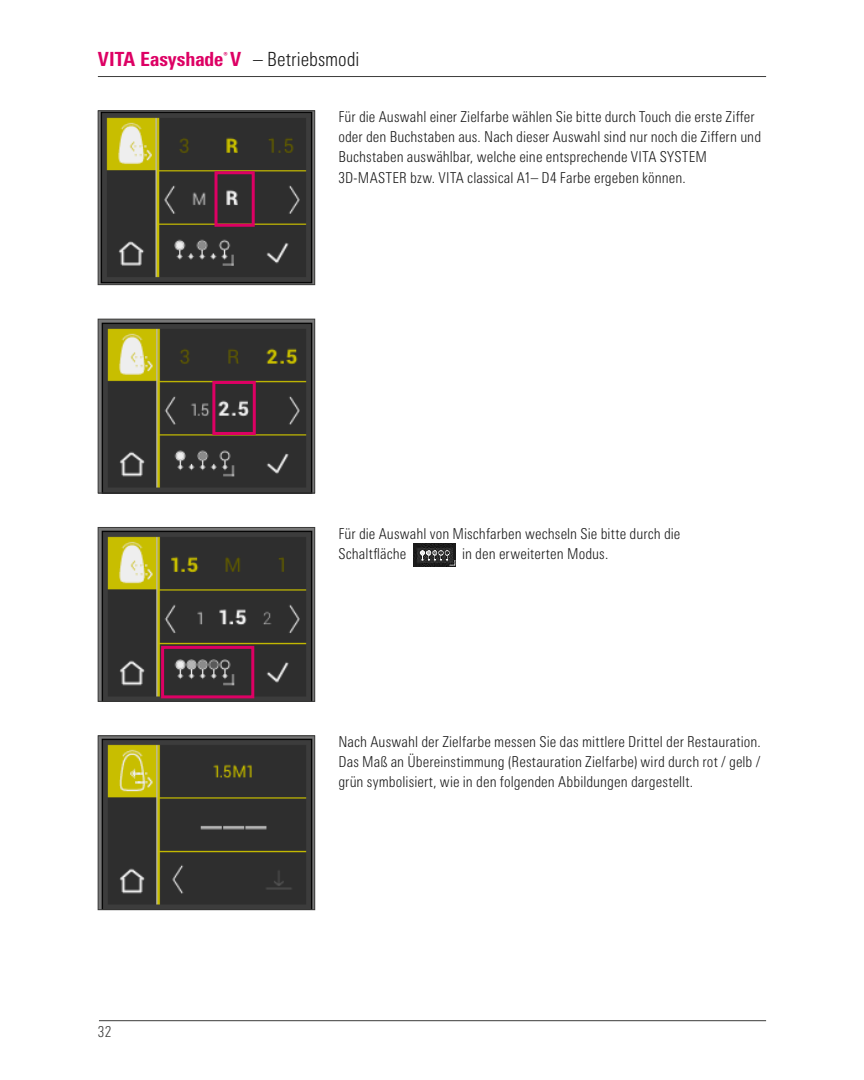
<style>
.page{position:relative;width:864px;height:1080px;background:#fff}
.page>*{position:absolute;margin:0;border:0;box-sizing:border-box;transform-origin:0 0}
.t1{font:800 condensed 19.5px "Univers Next Pro";color:#dd0064}
.t2{font:300 condensed 19.5px "Univers Next Pro";color:#1a1a1a}
.t3{font:300 condensed 15px/20.2px "Univers Next Pro";letter-spacing:.005em;color:#1a1a1a}
.t4{font:300 condensed 15px "Univers Next Pro";color:#3b3b3a}
</style>
<div class="page">
<hr style="left:98px;top:76px;width:667px;height:1px;background:#3b3b3a">
<hr style="left:99px;top:1020px;width:666px;height:1px;background:#3b3b3a">
<img style="left:100px;top:529px;width:213px;height:171px">
<div style="left:98px;top:527px;width:217px;height:175px;border:1px solid #3b3b3a"></div>
<img style="left:100px;top:738px;width:213px;height:170px">
<div style="left:98px;top:736px;width:217px;height:174px;border:1px solid #3b3b3a"></div>
<div style="left:161px;top:646px;width:93px;height:52px;border:3px solid #dd0064"></div>
<img style="left:100px;top:113px;width:213px;height:170px">
<div style="left:98px;top:111px;width:217px;height:174px;border:1px solid #3b3b3a"></div>
<img style="left:100px;top:321px;width:213px;height:170px">
<div style="left:98px;top:319px;width:217px;height:174px;border:1px solid #3b3b3a"></div>
<div style="left:214px;top:171px;width:40px;height:56px;border:3px solid #dd0064"></div>
<div style="left:212px;top:381px;width:44px;height:54px;border:3px solid #dd0064"></div>
<img style="left:413px;top:543px;width:42px;height:23px">
<h1 class="t1" style="left:98px;top:47px;width:145px">VITA Easyshade<sup>®</sup> V</h1>
<h1 class="t2" style="left:253px;top:48px;width:108px">– Betriebsmodi</h1>
<p class="t3" style="left:338px;top:106px;width:424px">Für die Auswahl einer Zielfarbe wählen Sie bitte durch Touch die erste Ziffer oder den Buchstaben aus. Nach dieser Auswahl sind nur noch die Ziffern und Buchstaben auswählbar, welche eine entsprechende VITA SYSTEM 3D-MASTER bzw. VITA classical A1– D4 Farbe ergeben können.</p>
<p class="t4" style="left:98px;top:1023px;width:15px">32</p>
<p class="t3" style="left:338px;top:523px;width:343px">Für die Auswahl von Mischfarben wechseln Sie bitte durch die<br>Schaltfläche</p>
<p class="t3" style="left:462px;top:543px;width:148px">in den erweiterten Modus.</p>
<p class="t3" style="left:338px;top:731px;width:424px;text-align:justify">Nach Auswahl der Zielfarbe messen Sie das mittlere Drittel der Restauration.<br>Das Maß an Übereinstimmung (Restauration Zielfarbe) wird durch rot / gelb / grün symbolisiert, wie in den folgenden Abbildungen dargestellt.</p>
</div>
